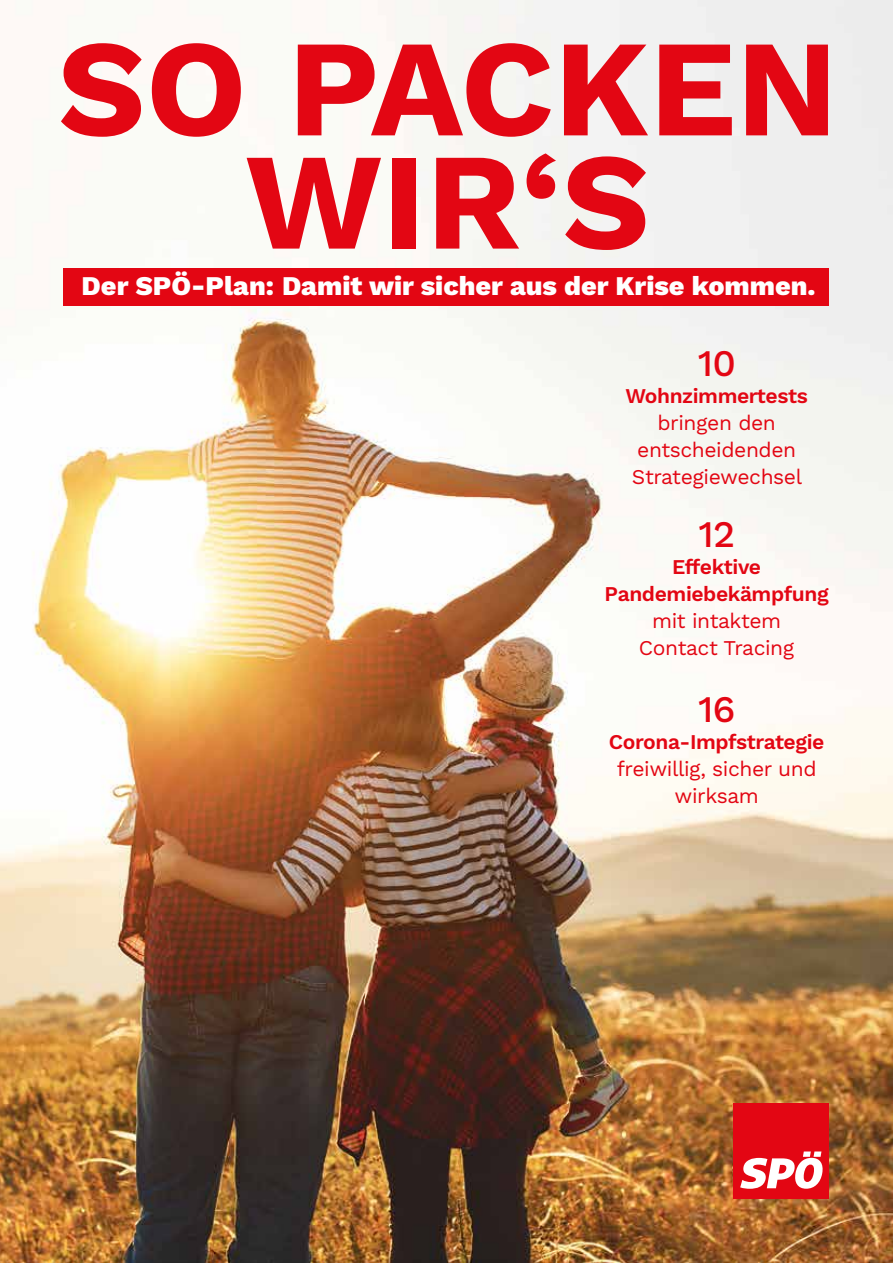
<style>
.page{position:relative;width:893px;height:1263px;background:#fff}
.page>*{position:absolute;margin:0;border:0;box-sizing:border-box;transform-origin:0 0}
.t1{font:700 137.55px/113.2px "Work Sans";color:#e30613;text-align:center}
.t2{font:500 37.5px "Work Sans";color:#e30613}
.t3{font:800 27px "Work Sans";color:#fff}
.t4{font:21px/27px "Work Sans";letter-spacing:-.02em;color:#e30613;text-align:center}
.t5{font:600 21px/27px "Work Sans";letter-spacing:-.02em;color:#e30613;text-align:center}
</style>
<div class="page">
<img style="left:0;top:0;width:893px;height:1263px">
<div style="left:733px;top:1103px;width:96px;height:96px;background:#e30613"></div>
<svg style="left:740px;top:1151px;width:83px;height:38px"></svg>
<div style="left:64px;top:268px;width:765px;height:37px;background:#e30613"></div>
<h1 class="t1" style="left:57px;top:39px;width:782px">SO PACKEN<br>WIR‘S</h1>
<p class="t3" style="left:82px;top:270px;width:736px">Der SPÖ-Plan: Damit wir sicher aus der Krise kommen.</p>
<h2 class="t2" style="left:697px;top:341px;width:40px">10</h2>
<p class="t5" style="left:625px;top:383px;width:184px">Wohnzimmertests</p>
<p class="t4" style="left:632px;top:410px;width:172px">bringen den entscheidenden<br>Strategiewechsel</p>
<h2 class="t2" style="left:698px;top:512px;width:38px">12</h2>
<p class="t5" style="left:605px;top:555px;width:226px">Effektive<br>Pandemiebekämpfung</p>
<p class="t4" style="left:639px;top:609px;width:157px">mit intaktem<br>Contact Tracing</p>
<h2 class="t2" style="left:698px;top:687px;width:40px">16</h2>
<p class="t5" style="left:609px;top:730px;width:217px">Corona-Impfstrategie</p>
<p class="t4" style="left:617px;top:756px;width:201px">freiwillig, sicher und wirksam</p>
</div>
